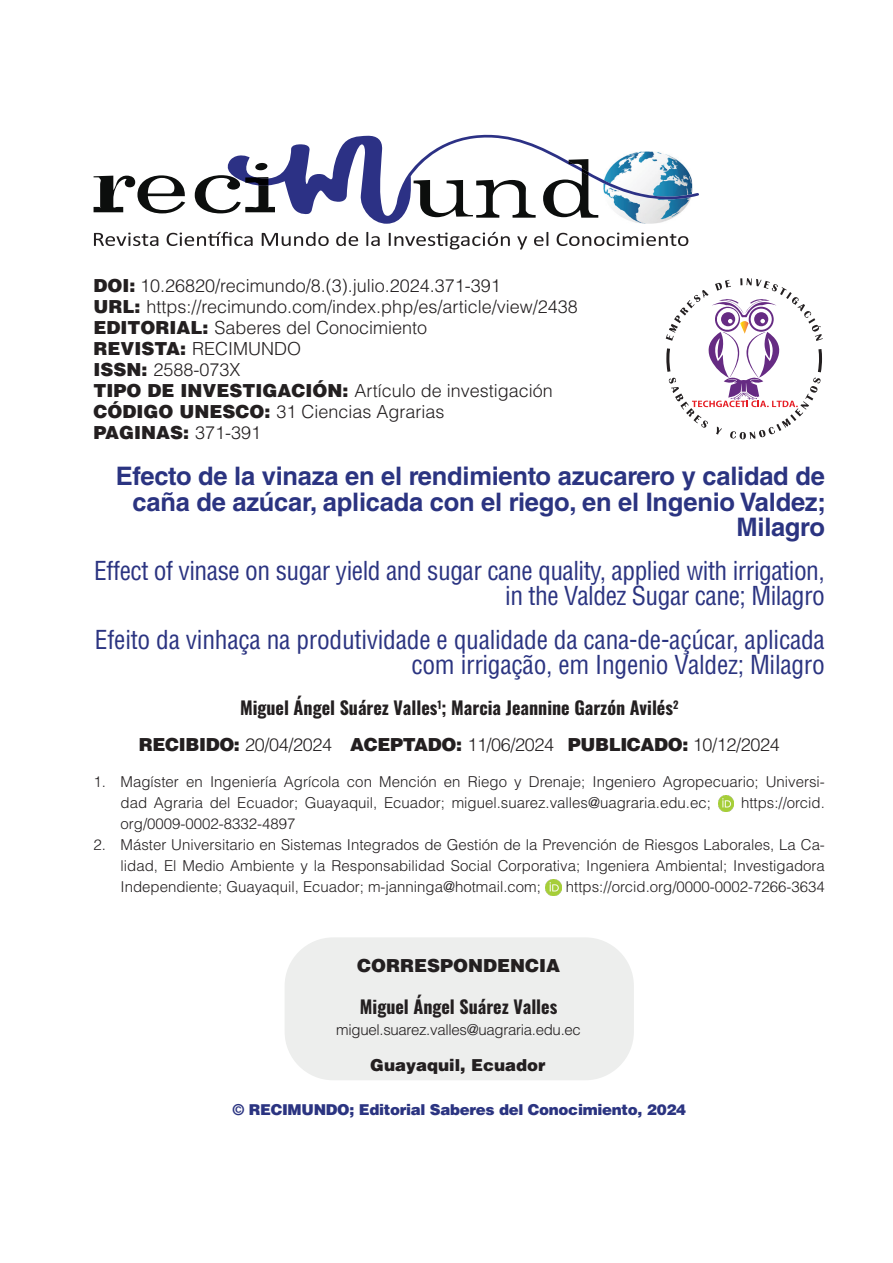
<style>
.page{position:relative;width:893px;height:1263px;background:#fff}
.page>*{position:absolute;margin:0;border:0;box-sizing:border-box;transform-origin:0 0}
.t1{font:condensed 25.5px/25.5px "Helvetica LT Std";letter-spacing:-.01em;color:#2b3481;text-align:right}
.t2{font:700 25.5px/25.5px "Helvetica LT Std";letter-spacing:-.01em;color:#2b3481;text-align:right}
.t3{font:300 18px "Helvetica LT Std";color:#231f20}
.t4{font:700 18px "Oswald";color:#231f20}
.t5{font:300 18px "Helvetica LT Std";letter-spacing:-.02em;color:#231f20}
.t6{font:900 18px "Helvetica LT Std";color:#231f20}
.t7{font:900 16.5px "Helvetica LT Std";color:#231f20}
.t8{font:300 15px/21px "Helvetica LT Std";color:#231f20}
.t9{font:900 15px "Helvetica LT Std";letter-spacing:-.02em;color:#2b3481}
.t10{font:300 15px "Helvetica LT Std";letter-spacing:-.02em;color:#231f20}
.s1{font-weight:900}
.s2{font-weight:300}
</style>
<div class="page">
<svg style="left:94px;top:175px;width:91px;height:38px"></svg>
<svg style="left:195px;top:134px;width:504px;height:90px"></svg>
<svg style="left:94px;top:233px;width:64px;height:13px"></svg>
<svg style="left:167px;top:232px;width:86px;height:14px"></svg>
<svg style="left:262px;top:232px;width:67px;height:14px"></svg>
<svg style="left:336px;top:232px;width:22px;height:14px"></svg>
<svg style="left:366px;top:232px;width:14px;height:14px"></svg>
<svg style="left:389px;top:232px;width:121px;height:17px"></svg>
<svg style="left:517px;top:236px;width:10px;height:13px"></svg>
<svg style="left:534px;top:232px;width:14px;height:14px"></svg>
<svg style="left:557px;top:233px;width:131px;height:13px"></svg>
<img style="left:718px;top:796px;width:16px;height:15px">
<img style="left:546px;top:880px;width:15px;height:15px">
<div style="left:285px;top:937px;width:349px;height:143px;background:#edeeed;border-radius:49px"></div>
<svg style="left:666px;top:278px;width:157px;height:161px"></svg>
<p class="t3" style="left:94px;top:274px;width:409px"><span class="s1">DOI:</span> 10.26820/recimundo/8.(3).julio.2024.371-391</p>
<p class="t3" style="left:94px;top:295px;width:486px"><span class="s1">URL:</span> https://recimundo.com/index.php/es/article/view/2438</p>
<p class="t3" style="left:94px;top:316px;width:335px"><span class="s1">EDITORIAL:</span> Saberes del Conocimiento</p>
<p class="t3" style="left:94px;top:337px;width:209px"><span class="s1">REVISTA:</span> RECIMUNDO</p>
<p class="t3" style="left:94px;top:358px;width:149px"><span class="s1">ISSN:</span> 2588-073X</p>
<p class="t3" style="left:94px;top:379px;width:461px"><span class="s1">TIPO DE INVESTIGACIÓN:</span> Artículo de investigación</p>
<p class="t3" style="left:94px;top:400px;width:352px"><span class="s1">CÓDIGO UNESCO:</span> 31 Ciencias Agrarias</p>
<p class="t6" style="left:94px;top:420px;width:169px">PAGINAS: <span class="s2">371-391</span></p>
<p class="t2" style="left:116px;top:463px;width:712px">Efecto de la vinaza en el rendimiento azucarero y calidad de caña de azúcar, aplicada con el riego, en el Ingenio Valdez;<br>Milagro</p>
<p class="t1" style="left:94px;top:557px;width:732px">Effect of vinase on sugar yield and sugar cane quality, applied with irrigation, in the Valdez Sugar cane; Milagro</p>
<p class="t1" style="left:95px;top:626px;width:731px">Efeito da vinhaça na produtividade e qualidade da cana-de-açúcar, aplicada com irrigação, em Ingenio Valdez; Milagro</p>
<p class="t4" style="left:240px;top:691px;width:440px">Miguel Ángel Suárez Valles<sup>1</sup>; Marcia Jeannine Garzón Avilés<sup>2</sup></p>
<p class="t5" style="left:139px;top:733px;width:642px"><span class="s1">RECIBIDO:</span> 20/04/2024 <span class="s1">ACEPTADO:</span> 11/06/2024 <span class="s1">PUBLICADO:</span> 10/12/2024</p>
<p class="t8" style="left:121px;top:771px;width:706px;text-indent:-27px">1. Magíster en Ingeniería Agrícola con Mención en Riego y Drenaje; Ingeniero Agropecuario; Universi&shy;dad Agraria del Ecuador; Guayaquil, Ecuador; miguel.suarez.valles@uagraria.edu.ec;</p>
<p class="t8" style="left:741px;top:792px;width:85px">https://orcid.</p>
<p class="t8" style="left:121px;top:813px;width:177px">org/0009-0002-8332-4897</p>
<p class="t8" style="left:121px;top:834px;width:706px;text-align:justify;text-indent:-27px">2. Máster Universitario en Sistemas Integrados de Gestión de la Prevención de Riesgos Laborales, La Ca&shy;lidad, El Medio Ambiente y la Responsabilidad Social Corporativa; Ingeniera Ambiental; Investigadora Independiente; Guayaquil, Ecuador; m-janninga@hotmail.com;</p>
<p class="t8" style="left:566px;top:876px;width:261px">https://orcid.org/0000-0002-7266-3634</p>
<p class="t6" style="left:357px;top:954px;width:204px">CORRESPONDENCIA</p>
<p class="t4" style="left:360px;top:990px;width:199px">Miguel Ángel Suárez Valles</p>
<p class="t10" style="left:336px;top:1020px;width:246px">miguel.suarez.valles@uagraria.edu.ec</p>
<p class="t7" style="left:370px;top:1054px;width:177px">Guayaquil, Ecuador</p>
<p class="t9" style="left:232px;top:1100px;width:455px">© RECIMUNDO; Editorial Saberes del Conocimiento, 2024</p>
</div>
